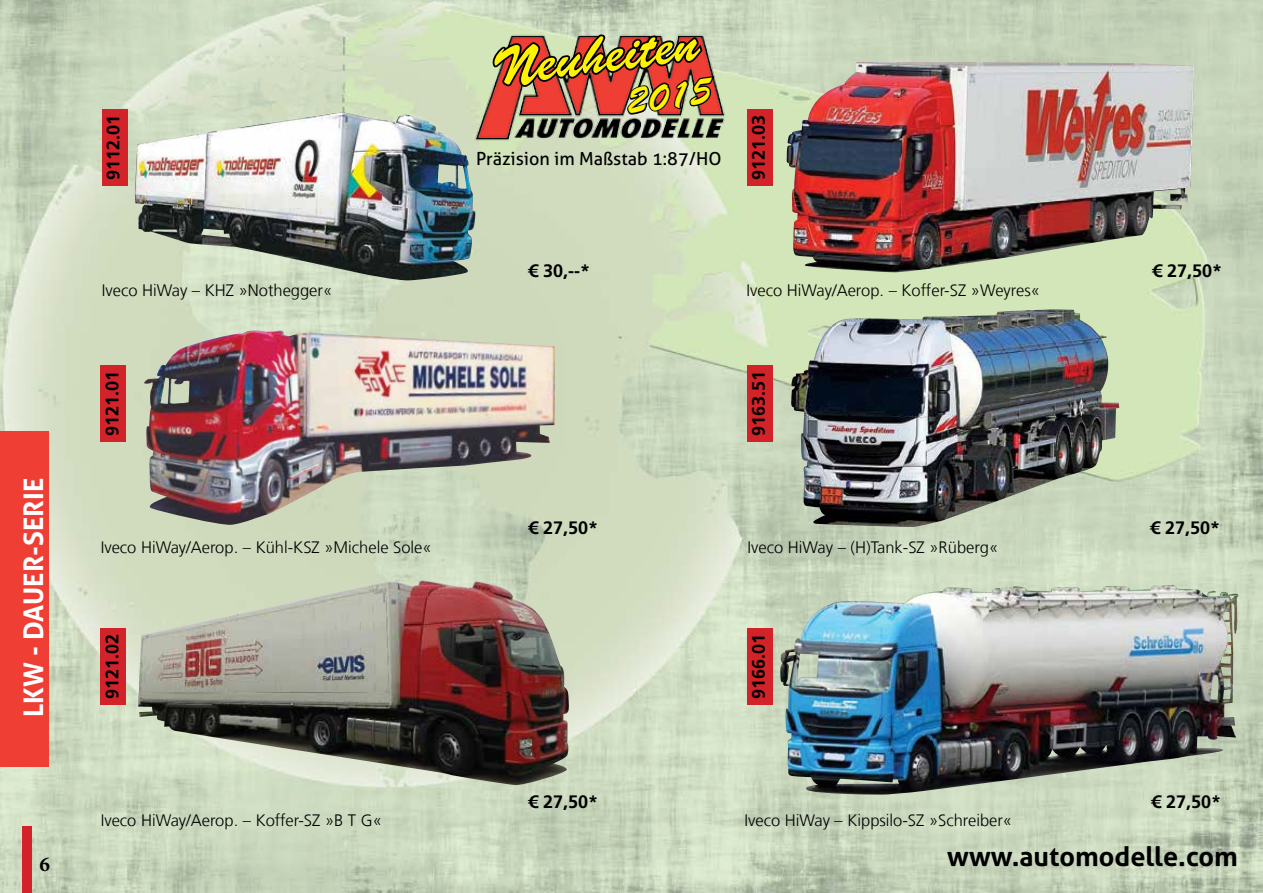
<style>
.page{position:relative;width:1263px;height:893px;background:#fff}
.page>*{position:absolute;margin:0;border:0;box-sizing:border-box;transform-origin:0 0}
.t1{font:53.85px "Brush Script Std";color:#fff200}
.t2{font:37.8px "Brush Script Std";color:#fff200}
.t3{font:700 27px "Aller";color:#000}
.t4{font:700 27px "Aller";color:#fff}
.t5{font:700 21px "Minion Pro";color:#000}
.t6{font:700 18px "Frutiger LT Com";color:#000}
.t7{font:18px "Aller";color:#000}
.t8{font:300 16.5px "Frutiger LT Com";color:#000}
</style>
<div class="page">
<img style="left:0;top:0;width:1263px;height:893px">
<div style="left:22px;top:826px;width:10px;height:67px;background:#d2232a"></div>
<img style="left:135px;top:112px;width:340px;height:169px">
<img style="left:142px;top:329px;width:412px;height:197px">
<img style="left:138px;top:580px;width:431px;height:206px">
<img style="left:785px;top:62px;width:409px;height:210px">
<img style="left:790px;top:309px;width:329px;height:218px">
<img style="left:780px;top:585px;width:460px;height:210px">
<div style="left:0;top:431px;width:49px;height:335px;background:#ef3e33"></div>
<div style="left:102px;top:109px;width:25px;height:76px;background:#d2232a"></div>
<div style="left:747px;top:109px;width:26px;height:76px;background:#d2232a"></div>
<div style="left:101px;top:365px;width:25px;height:77px;background:#d2232a"></div>
<div style="left:747px;top:365px;width:26px;height:77px;background:#d2232a"></div>
<div style="left:101px;top:628px;width:25px;height:76px;background:#d2232a"></div>
<div style="left:747px;top:628px;width:26px;height:76px;background:#d2232a"></div>
<img style="left:470px;top:24px;width:261px;height:127px">
<svg style="left:491px;top:11px;width:225px;height:163px;background:#a48673"></svg>
<h3 class="t4" style="left:17px;top:717px;width:240px;rotate:-90deg">LKW - DAUER-SERIE</h3>
<p class="t6" style="left:103px;top:180px;width:67px;rotate:-90deg">9112.01</p>
<h1 class="t1" style="left:488px;top:40px;width:209px;rotate:-8deg">Neuheiten</h1>
<h2 class="t2" style="left:623px;top:80px;width:87px;rotate:-7deg">2015</h2>
<p class="t7" style="left:476px;top:147px;width:247px">Präzision im Maßstab 1:87/HO</p>
<p class="t6" style="left:748px;top:180px;width:67px;rotate:-90deg">9121.03</p>
<p class="t6" style="left:528px;top:261px;width:64px">€ 30,--*</p>
<p class="t6" style="left:1152px;top:261px;width:72px">€ 27,50*</p>
<p class="t8" style="left:102px;top:281px;width:232px">Iveco HiWay – KHZ »Nothegger«</p>
<p class="t8" style="left:746px;top:281px;width:295px">Iveco HiWay/Aerop. – Koffer-SZ »Weyres«</p>
<p class="t6" style="left:102px;top:436px;width:67px;rotate:-90deg">9121.01</p>
<p class="t6" style="left:748px;top:436px;width:67px;rotate:-90deg">9163.51</p>
<p class="t6" style="left:528px;top:517px;width:72px">€ 27,50*</p>
<p class="t6" style="left:1150px;top:517px;width:72px">€ 27,50*</p>
<p class="t8" style="left:101px;top:537px;width:332px">Iveco HiWay/Aerop. – Kühl-KSZ »Michele Sole«</p>
<p class="t8" style="left:748px;top:537px;width:252px">Iveco HiWay – (H)Tank-SZ »Rüberg«</p>
<p class="t6" style="left:102px;top:698px;width:67px;rotate:-90deg">9121.02</p>
<p class="t6" style="left:748px;top:698px;width:67px;rotate:-90deg">9166.01</p>
<p class="t6" style="left:528px;top:791px;width:72px">€ 27,50*</p>
<p class="t6" style="left:1151px;top:791px;width:72px">€ 27,50*</p>
<p class="t8" style="left:101px;top:810px;width:283px">Iveco HiWay/Aerop. – Koffer-SZ »B T G«</p>
<p class="t8" style="left:744px;top:810px;width:269px">Iveco HiWay – Kippsilo-SZ »Schreiber«</p>
<p class="t5" style="left:39px;top:849px;width:12px">6</p>
<h3 class="t3" style="left:947px;top:840px;width:292px">www.automodelle.com</h3>
</div>
